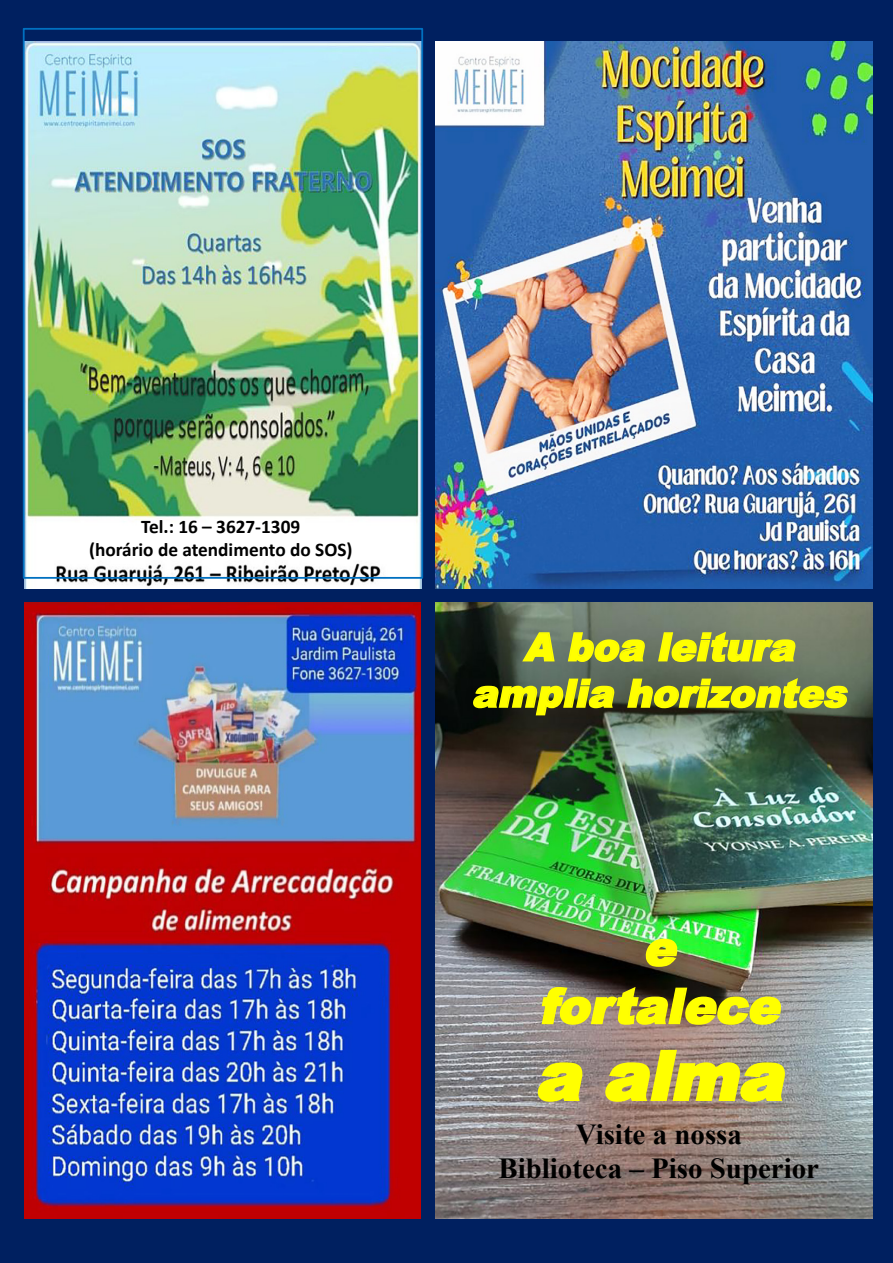
<style>
.page{position:relative;width:893px;height:1263px;background:#002060}
.page>*{position:absolute;margin:0;border:0;box-sizing:border-box;transform-origin:0 0}
.t1{font:italic 900 67.5px "Arial";color:#ff0}
.t2{font:italic 900 48.3px/57.9px "Arial";color:#ff0;text-align:center}
.t3{font:italic 900 38.55px/46.3px "Arial";color:#ff0;text-align:center}
.t4{font:700 28.95px/34.8px "Times New Roman";color:#000;text-align:center}
.t5{font:700 19.35px/23.1px "Calibri";color:#000;text-align:center}
</style>
<div class="page">
<img style="left:435px;top:603px;width:438px;height:615px">
<img style="left:435px;top:42px;width:438px;height:547px">
<img style="left:25px;top:42px;width:396px;height:547px">
<div style="left:23px;top:28px;width:400px;height:551px;border:2px solid #0070c0"></div>
<img style="left:25px;top:603px;width:396px;height:615px">
<p class="t5" style="left:89px;top:515px;width:265px">Tel.: 16 – 3627-1309<br>(horário de atendimento do SOS)</p>
<h3 class="t3" style="left:472px;top:624px;width:385px">A boa leitura amplia horizontes</h3>
<h2 class="t2" style="left:539px;top:919px;width:252px">e fortalece</h2>
<h1 class="t1" style="left:535px;top:1038px;width:264px">a alma</h1>
<h3 class="t4" style="left:498px;top:1116px;width:322px">Visite a nossa<br>Biblioteca – Piso Superior</h3>
</div>
